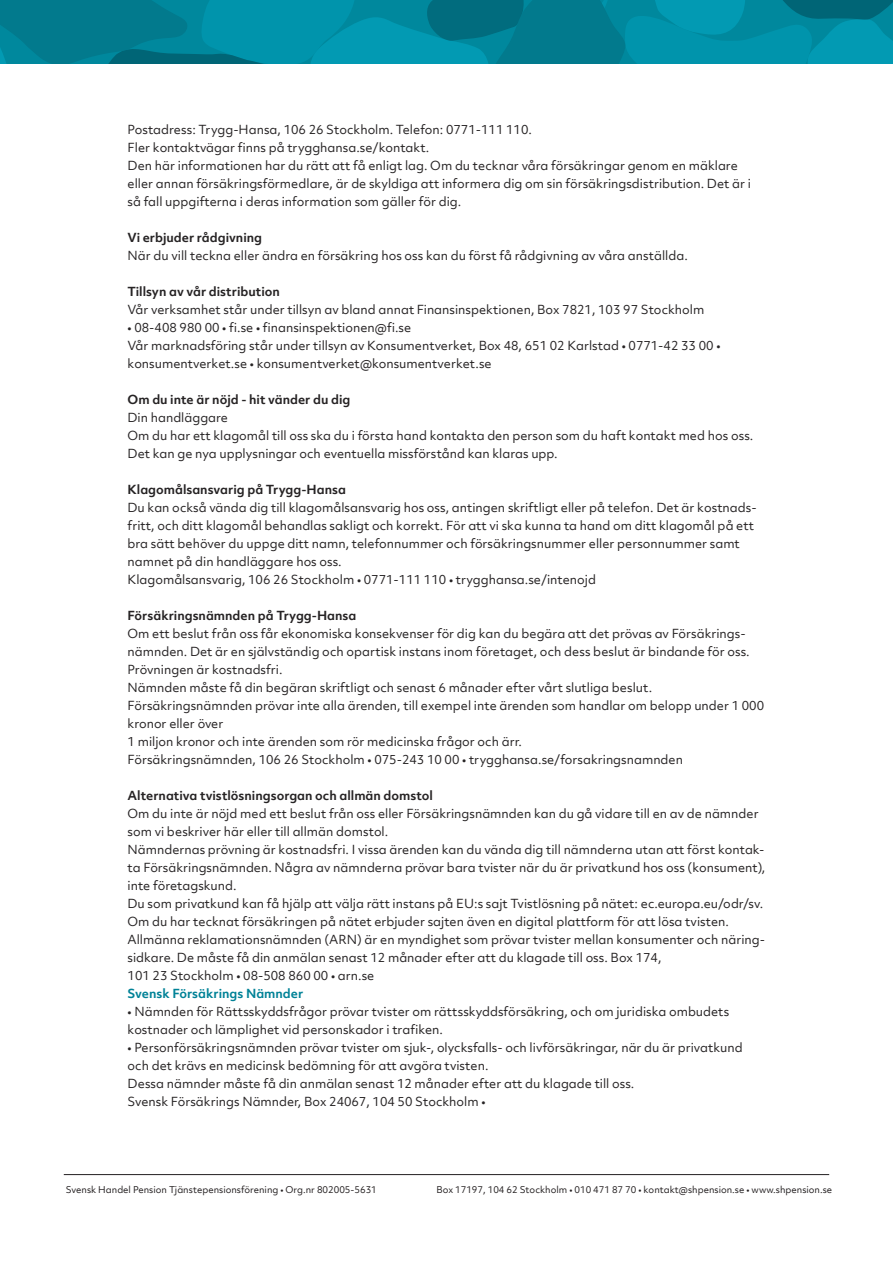
<style>
.page{position:relative;width:893px;height:1263px;background:#fff}
.page>*{position:absolute;margin:0;border:0;box-sizing:border-box;transform-origin:0 0}
.Brödtext_8_12_pkt_vä{font:12px/18px "Objektiv Mk 2";color:#262324}
.Brödtext_8_12_pkt_vä-2{font:700 12px "Objektiv Mk 2";color:#262324}
.Brödtext_8_12_pkt_vä-3{font:700 12px "Objektiv Mk 2";color:#008297}
.t1{font:9px "Objektiv Mk 2";color:#231f20}
</style>
<div class="page">
<svg style="left:0;top:0;width:893px;height:64px;background:#00879c"></svg>
<hr style="left:64px;top:1174px;width:765px;height:1px;background:#231f20">
<p class="Brödtext_8_12_pkt_vä" style="left:128px;top:120px;width:406px">Postadress: Trygg-Hansa, 106 26 Stockholm. Telefon: 0771-111 110.<br>Fler kontaktvägar finns på trygghansa.se/kontakt.</p>
<p class="Brödtext_8_12_pkt_vä" style="left:128px;top:156px;width:625px">Den här informationen har du rätt att få enligt lag. Om du tecknar våra försäkringar genom en mäklare eller annan försäkringsförmedlare, är de skyldiga att informera dig om sin försäkringsdistribution. Det är i så fall uppgifterna i deras information som gäller för dig.</p>
<p class="Brödtext_8_12_pkt_vä-2" style="left:128px;top:229px;width:136px">Vi erbjuder rådgivning</p>
<p class="Brödtext_8_12_pkt_vä" style="left:128px;top:246px;width:562px">När du vill teckna eller ändra en försäkring hos oss kan du först få rådgivning av våra anställda.</p>
<p class="Brödtext_8_12_pkt_vä-2" style="left:128px;top:283px;width:154px">Tillsyn av vår distribution</p>
<p class="Brödtext_8_12_pkt_vä" style="left:128px;top:300px;width:578px">Vår verksamhet står under tillsyn av bland annat Finansinspektionen, Box 7821, 103 97 Stockholm</p>
<p class="Brödtext_8_12_pkt_vä" style="left:128px;top:318px;width:285px">• 08-408 980 00 • fi.se • finansinspektionen@fi.se</p>
<p class="Brödtext_8_12_pkt_vä" style="left:128px;top:336px;width:594px">Vår marknadsföring står under tillsyn av Konsumentverket, Box 48, 651 02 Karlstad • 0771-42 33 00 • konsumentverket.se • konsumentverket@konsumentverket.se</p>
<p class="Brödtext_8_12_pkt_vä-2" style="left:128px;top:391px;width:224px">Om du inte är nöjd - hit vänder du dig</p>
<p class="Brödtext_8_12_pkt_vä" style="left:128px;top:408px;width:102px">Din handläggare</p>
<p class="Brödtext_8_12_pkt_vä" style="left:128px;top:426px;width:627px">Om du har ett klagomål till oss ska du i första hand kontakta den person som du haft kontakt med hos oss.<br>Det kan ge nya upplysningar och eventuella missförstånd kan klaras upp.</p>
<p class="Brödtext_8_12_pkt_vä-2" style="left:128px;top:481px;width:220px">Klagomålsansvarig på Trygg-Hansa</p>
<p class="Brödtext_8_12_pkt_vä" style="left:128px;top:498px;width:631px">Du kan också vända dig till klagomålsansvarig hos oss, antingen skriftligt eller på telefon. Det är kostnads&shy;fritt, och ditt klagomål behandlas sakligt och korrekt. För att vi ska kunna ta hand om ditt klagomål på ett bra sätt behöver du uppge ditt namn, telefonnummer och försäkringsnummer eller personnummer samt namnet på din handläggare hos oss.</p>
<p class="Brödtext_8_12_pkt_vä" style="left:128px;top:570px;width:470px">Klagomålsansvarig, 106 26 Stockholm • 0771-111 110 • trygghansa.se/intenojd</p>
<p class="Brödtext_8_12_pkt_vä-2" style="left:128px;top:607px;width:230px">Försäkringsnämnden på Trygg-Hansa</p>
<p class="Brödtext_8_12_pkt_vä" style="left:128px;top:624px;width:624px">Om ett beslut från oss får ekonomiska konsekvenser för dig kan du begära att det prövas av Försäkrings&shy;nämnden. Det är en självständig och opartisk instans inom företaget, och dess beslut är bindande för oss.<br>Prövningen är kostnadsfri.</p>
<p class="Brödtext_8_12_pkt_vä" style="left:128px;top:678px;width:638px">Nämnden måste få din begäran skriftligt och senast 6 månader efter vårt slutliga beslut.<br>Försäkringsnämnden prövar inte alla ärenden, till exempel inte ärenden som handlar om belopp under 1 000 kronor eller över</p>
<p class="Brödtext_8_12_pkt_vä" style="left:128px;top:732px;width:396px">1 miljon kronor och inte ärenden som rör medicinska frågor och ärr.</p>
<p class="Brödtext_8_12_pkt_vä" style="left:128px;top:750px;width:557px">Försäkringsnämnden, 106 26 Stockholm • 075-243 10 00 • trygghansa.se/forsakringsnamnden</p>
<p class="Brödtext_8_12_pkt_vä-2" style="left:128px;top:787px;width:307px">Alternativa tvistlösningsorgan och allmän domstol</p>
<p class="Brödtext_8_12_pkt_vä" style="left:128px;top:804px;width:633px">Om du inte är nöjd med ett beslut från oss eller Försäkringsnämnden kan du gå vidare till en av de nämnder som vi beskriver här eller till allmän domstol.</p>
<p class="Brödtext_8_12_pkt_vä" style="left:128px;top:840px;width:639px;text-align:justify">Nämndernas prövning är kostnadsfri. I vissa ärenden kan du vända dig till nämnderna utan att först kontak&shy;ta Försäkringsnämnden. Några av nämnderna prövar bara tvister när du är privatkund hos oss (konsument), inte företagskund.</p>
<p class="Brödtext_8_12_pkt_vä" style="left:128px;top:894px;width:637px">Du som privatkund kan få hjälp att välja rätt instans på EU:s sajt Tvistlösning på nätet: ec.europa.eu/odr/sv.<br>Om du har tecknat försäkringen på nätet erbjuder sajten även en digital plattform för att lösa tvisten.</p>
<p class="Brödtext_8_12_pkt_vä" style="left:128px;top:930px;width:639px">Allmänna reklamationsnämnden (ARN) är en myndighet som prövar tvister mellan konsumenter och näring&shy;sidkare. De måste få din anmälan senast 12 månader efter att du klagade till oss. Box 174,<br>101 23 Stockholm • 08-508 860 00 • arn.se</p>
<p class="Brödtext_8_12_pkt_vä-3" style="left:128px;top:985px;width:177px">Svensk Försäkrings Nämnder</p>
<p class="Brödtext_8_12_pkt_vä" style="left:128px;top:1002px;width:603px">• Nämnden för Rättsskyddsfrågor prövar tvister om rättsskyddsförsäkring, och om juridiska ombudets kostnader och lämplighet vid personskador i trafiken.</p>
<p class="Brödtext_8_12_pkt_vä" style="left:128px;top:1038px;width:617px">• Personförsäkringsnämnden prövar tvister om sjuk-, olycksfalls- och livförsäkringar, när du är privatkund och det krävs en medicinsk bedömning för att avgöra tvisten.</p>
<p class="Brödtext_8_12_pkt_vä" style="left:128px;top:1074px;width:508px">Dessa nämnder måste få din anmälan senast 12 månader efter att du klagade till oss.</p>
<p class="Brödtext_8_12_pkt_vä" style="left:128px;top:1092px;width:359px">Svensk Försäkrings Nämnder, Box 24067, 104 50 Stockholm •</p>
<p class="t1" style="left:66px;top:1184px;width:313px">Svensk Handel Pension Tjänstepensionsförening • Org.nr 802005-5631</p>
<p class="t1" style="left:436px;top:1184px;width:397px">Box 17197, 104 62 Stockholm • 010 471 87 70 • kontakt@shpension.se • www.shpension.se</p>
</div>
